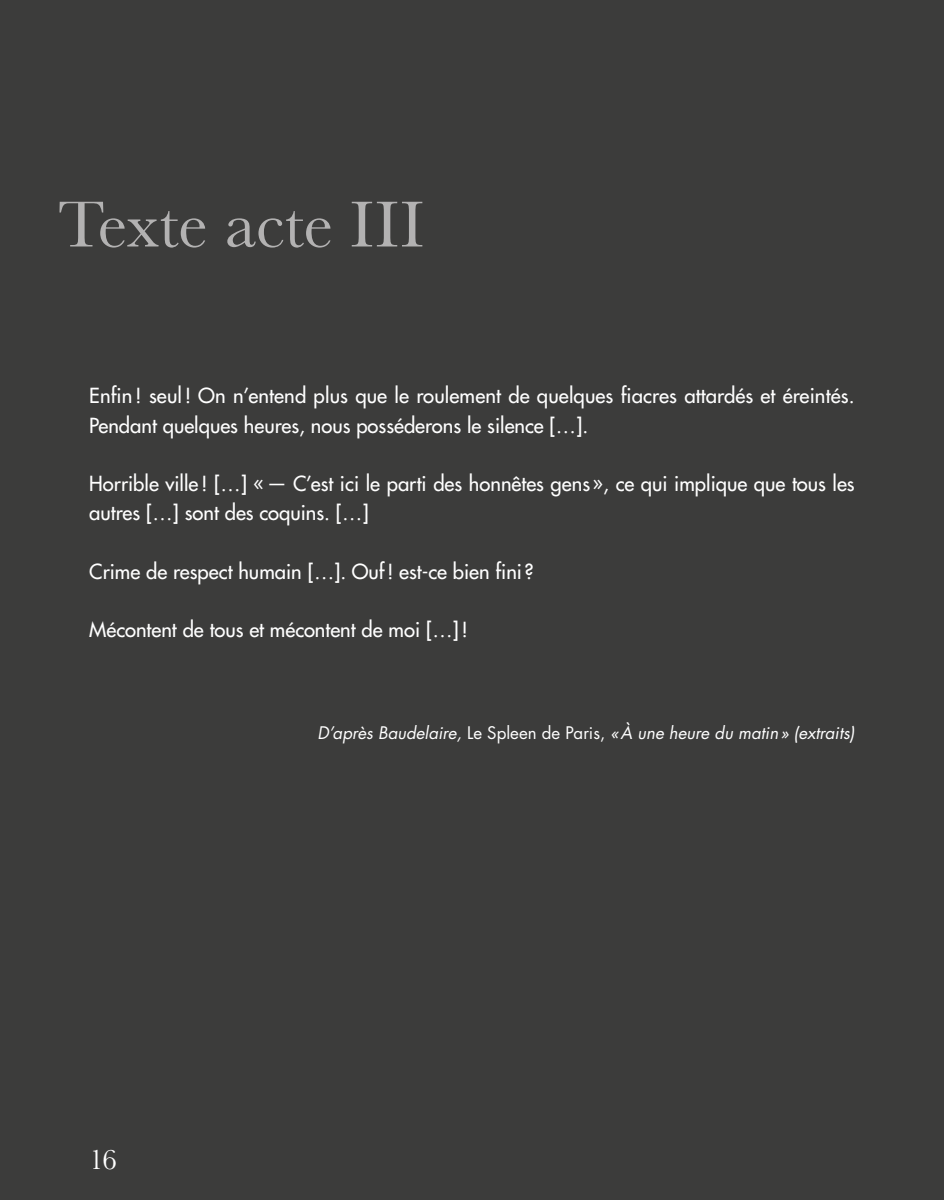
<style>
.page{position:relative;width:944px;height:1200px;background:#fff}
.page>*{position:absolute;margin:0;border:0;box-sizing:border-box;transform-origin:0 0}
.RUBRIQUE{font:67.5px "Baskerville MT Pro";letter-spacing:-.01em;color:#b3b2b2}
.t1{font:29.25px "Baskerville MT Pro";color:#fff}
._05_01_TEXTE_le_savi{font:500 20.25px/29.2px "Futura LTW1 G";color:#fff}
._05_02_SIGNATURE_le{font:italic 16.88px "Futura LTW1 G";color:#fff}
.s1{font-style:normal}
</style>
<div class="page">
<div style="left:0;top:0;width:944px;height:1199px;background:#3c3c3b"></div>
<h1 class="RUBRIQUE" style="left:58px;top:185px;width:420px">L saviez-vous?</h1>
<p class="RUBRIQUE" style="left:58px;top:185px;width:368px">Texte acte III</p>
<p class="_05_01_TEXTE_le_savi" style="left:89px;top:379px;width:767px">Enfin ! seul! On n’entend plus que le roulement de quelques fiacres attardés et éreintés.<br>Pendant quelques heures, nous posséderons le silence […].</p>
<p class="_05_01_TEXTE_le_savi" style="left:89px;top:467px;width:767px">Horrible ville ! […] «— C’est ici le parti des honnêtes gens», ce qui implique que tous les autres […] sont des coquins. […]</p>
<p class="_05_01_TEXTE_le_savi" style="left:89px;top:554px;width:446px">Crime de respect humain […]. Ouf! est-ce bien fini ?</p>
<p class="_05_01_TEXTE_le_savi" style="left:89px;top:613px;width:380px">Mécontent de tous et mécontent de moi […]!</p>
<h2 class="t1" style="left:89px;top:1142px;width:29px">16</h2>
<p class="_05_02_SIGNATURE_le" style="left:317px;top:718px;width:539px">D’après Baudelaire, <span class="s1">Le Spleen de Paris,</span> «À une heure du matin» (extraits)</p>
</div>
